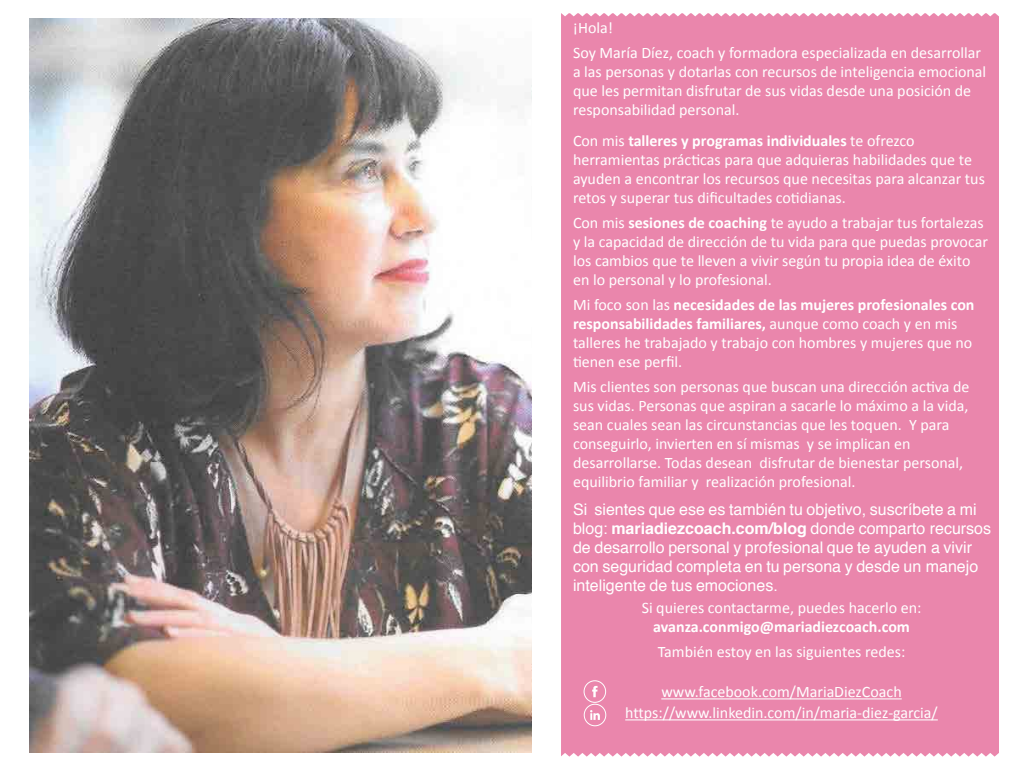
<style>
.page{position:relative;width:1024px;height:768px;background:#fff}
.page>*{position:absolute;margin:0;border:0;box-sizing:border-box;transform-origin:0 0}
.t1{font:16px/19px "Calibri";color:#fff}
.t2{font:16px/19px "Helvetica";color:#fff}
.t3{font:700 16px "Calibri";color:#fff}
.s1{font-weight:700}
</style>
<div class="page">
<img style="left:30px;top:18px;width:502px;height:734px">
<div style="left:561px;top:13px;width:438px;height:744px;background:#ea86ac"></div>
<hr style="left:661px;top:698px;width:241px;height:1px;background:#fff">
<hr style="left:625px;top:719px;width:313px;height:1px;background:#fff">
<div style="left:584px;top:704px;width:22px;height:22px;border:1px solid #fff;border-radius:50%"></div>
<svg style="left:590px;top:710px;width:10px;height:10px"></svg>
<svg style="left:592px;top:686px;width:6px;height:11px"></svg>
<div style="left:584px;top:680px;width:22px;height:23px;border:1px solid #fff;border-radius:50%"></div>
<p class="t1" style="left:573px;top:15px;width:410px;line-height:25px">¡Hola!<br>Soy María Díez, coach y formadora especializada en desarrollar</p>
<p class="t1" style="left:573px;top:62px;width:415px">a las personas y dotarlas con recursos de inteligencia emocional que les permitan disfrutar de sus vidas desde una posición de responsabilidad personal.</p>
<p class="t1" style="left:573px;top:130px;width:413px">Con mis <span class="s1">talleres y programas individuales</span> te ofrezco herramientas prácticas para que adquieras habilidades que te ayuden a encontrar los recursos que necesitas para alcanzar tus retos y superar tus dificultades cotidianas.</p>
<p class="t1" style="left:573px;top:212px;width:416px">Con mis <span class="s1">sesiones de coaching</span> te ayudo a trabajar tus fortalezas y la capacidad de dirección de tu vida para que puedas provocar los cambios que te lleven a vivir según tu propia idea de éxito en lo personal y lo profesional.</p>
<p class="t1" style="left:573px;top:294px;width:403px">Mi foco son las <span class="s1">necesidades de las mujeres profesionales con responsabilidades familiares,</span> aunque como coach y en mis talleres he trabajado y trabajo con hombres y mujeres que no tienen ese perfil.</p>
<p class="t1" style="left:573px;top:376px;width:398px">Mis clientes son personas que buscan una dirección activa de sus vidas. Personas que aspiran a sacarle lo máximo a la vida, sean cuales sean las circunstancias que les toquen. Y para conseguirlo, invierten en sí mismas y se implican en desarrollarse. Todas desean disfrutar de bienestar personal, equilibrio familiar y realización profesional.</p>
<p class="t2" style="left:573px;top:501px;width:420px">Si sientes que ese es también tu objetivo, suscríbete a mi blog: <span class="s1">mariadiezcoach.com/blog</span> donde comparto recursos de desarrollo personal y profesional que te ayuden a vivir con seguridad completa en tu persona y desde un manejo inteligente de tus emociones.</p>
<p class="t1" style="left:642px;top:597px;width:281px">Si quieres contactarme, puedes hacerlo en:</p>
<p class="t3" style="left:653px;top:617px;width:258px">avanza.conmigo@mariadiezcoach.com</p>
<p class="t1" style="left:658px;top:641px;width:249px">También estoy en las siguientes redes:</p>
<p class="t1" style="left:625px;top:680px;width:314px;line-height:21.2px;text-align:center">www.facebook.com/MariaDiezCoach https://www.linkedin.com/in/maria-diez-garcia/</p>
</div>
